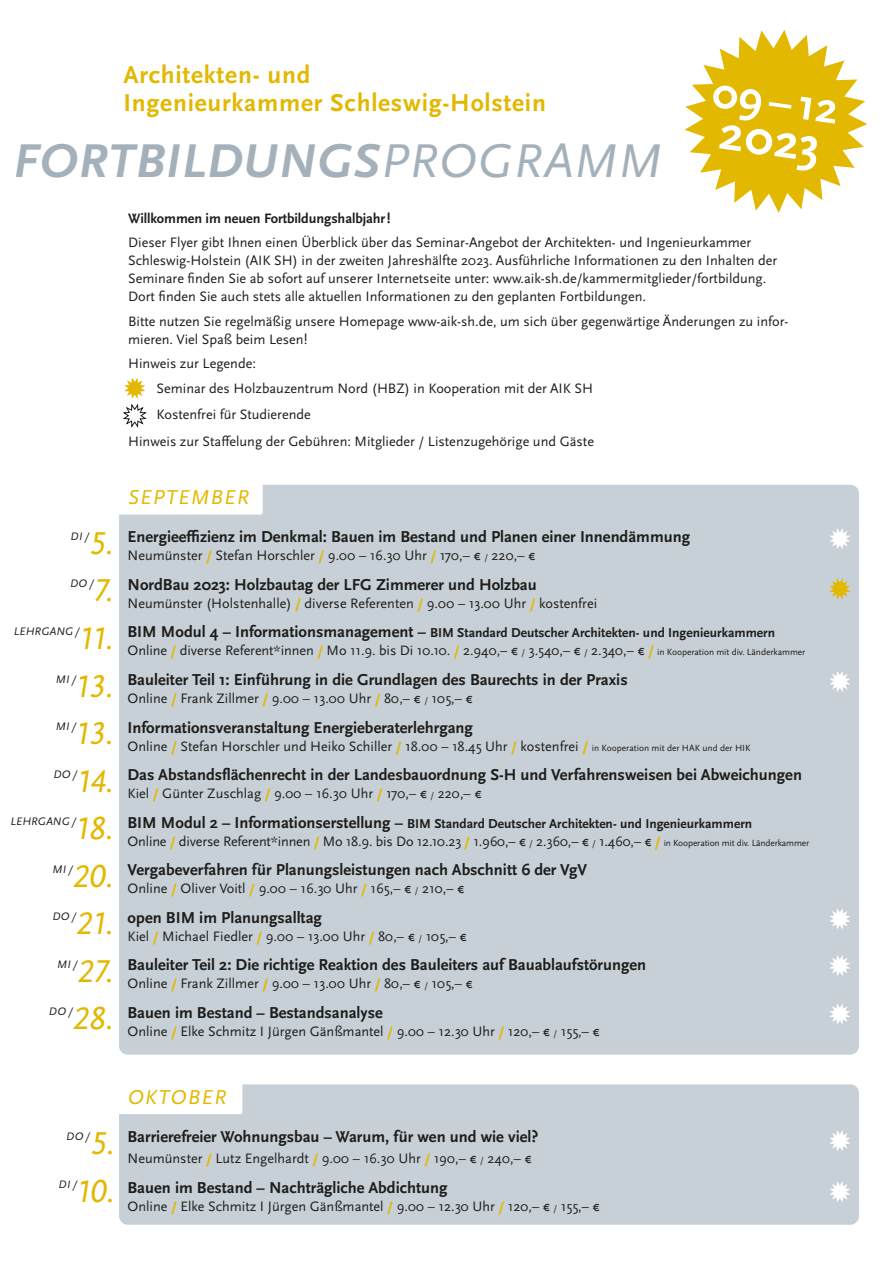
<style>
.page{position:relative;width:893px;height:1263px;background:#fff}
.page>*{position:absolute;margin:0;border:0;box-sizing:border-box;transform-origin:0 0}
.t1{font:italic 700 49.5px "Scala Sans Pro";letter-spacing:.02em;color:#a4b1ba}
.t2{font:700 49.5px "Scala Sans Pro";color:#fff}
.t3{font:700 45px "Scala Sans Pro";color:#fff}
.t4{font:italic 33px "Scala Sans Pro";letter-spacing:-.005em;color:#e2b800}
.t5{font:700 25.5px/28.5px "Scala Sans Pro";letter-spacing:.03em;color:#e2b800}
.t6{font:italic 21px "Scala Sans Pro";letter-spacing:.06em;color:#e2b800}
.t7{font:700 16.5px "Scala Sans Pro";color:#1d1d1b}
.t8{font:14.25px/18px "Scala Sans Pro";color:#1d1d1b}
.t9{font:700 14.25px "Scala Sans Pro";letter-spacing:-.005em;color:#1d1d1b}
.t10{font:700 13.5px "Scala Sans Pro";color:#1d1d1b}
.t11{font:italic 11.4px "Scala Sans Pro";letter-spacing:.01em;color:#1d1d1b}
.s1{font-weight:400}
.s2{font-weight:700;color:#e2b800}
.s3{font-size:9px}
.s4{font-size:16.5px}
.s5{font-size:9.3px}
</style>
<div class="page">
<svg style="left:685px;top:30px;width:182px;height:183px"></svg>
<div style="left:119px;top:485px;width:740px;height:569px;background:#c8d0d7;border-radius:9px"></div>
<div style="left:114px;top:480px;width:149px;height:34px;background:#fff;border-radius:2px"></div>
<svg style="left:829px;top:578px;width:21px;height:21px"></svg>
<svg style="left:123px;top:378px;width:23px;height:49px"></svg>
<div style="left:119px;top:1084px;width:740px;height:141px;background:#c8d0d7;border-radius:9px"></div>
<div style="left:115px;top:1080px;width:127px;height:34px;background:#fff;border-radius:2px"></div>
<svg style="left:829px;top:528px;width:21px;height:21px"></svg>
<svg style="left:829px;top:671px;width:21px;height:21px"></svg>
<svg style="left:829px;top:908px;width:21px;height:21px"></svg>
<svg style="left:829px;top:955px;width:21px;height:21px"></svg>
<svg style="left:829px;top:1004px;width:21px;height:20px"></svg>
<svg style="left:829px;top:1130px;width:21px;height:21px"></svg>
<svg style="left:829px;top:1181px;width:21px;height:21px"></svg>
<h3 class="t5" style="left:124px;top:60px;width:424px">Architekten- und<br>Ingenieurkammer Schleswig-Holstein</h3>
<h1 class="t1" style="left:13px;top:132px;width:650px">FORTBILDUNGS<span class="s1">PROGRAMM</span></h1>
<h2 class="t3" style="left:717px;top:66px;width:128px;rotate:8deg">09–12</h2>
<h1 class="t2" style="left:724px;top:104px;width:103px;rotate:8deg">2023</h1>
<p class="t11" style="left:71px;top:530px;width:20px">DI/</p>
<h3 class="t4" style="left:89px;top:524px;width:26px">5.</h3>
<p class="t11" style="left:70px;top:577px;width:25px">DO/</p>
<h3 class="t4" style="left:94px;top:572px;width:21px">7.</h3>
<p class="t11" style="left:14px;top:625px;width:67px">LEHRGANG /</p>
<h3 class="t4" style="left:80px;top:619px;width:36px">11.</h3>
<p class="t11" style="left:56px;top:672px;width:22px">MI/</p>
<h3 class="t4" style="left:76px;top:667px;width:39px">13.</h3>
<p class="t11" style="left:56px;top:720px;width:22px">MI/</p>
<h3 class="t4" style="left:76px;top:714px;width:39px">13.</h3>
<p class="t11" style="left:53px;top:767px;width:25px">DO/</p>
<h3 class="t4" style="left:77px;top:762px;width:38px">14.</h3>
<p class="t11" style="left:10px;top:815px;width:67px">LEHRGANG /</p>
<h3 class="t4" style="left:76px;top:809px;width:39px">18.</h3>
<p class="t11" style="left:52px;top:862px;width:22px">MI/</p>
<h3 class="t4" style="left:73px;top:857px;width:42px">20.</h3>
<p class="t11" style="left:52px;top:910px;width:25px">DO/</p>
<h3 class="t4" style="left:76px;top:905px;width:39px">21.</h3>
<p class="t11" style="left:57px;top:958px;width:22px">MI/</p>
<h3 class="t4" style="left:78px;top:952px;width:38px">27.</h3>
<p class="t11" style="left:49px;top:1005px;width:25px">DO/</p>
<h3 class="t4" style="left:73px;top:1000px;width:42px">28.</h3>
<p class="t9" style="left:128px;top:210px;width:264px">Willkommen im neuen Fortbildungshalbjahr!</p>
<p class="t8" style="left:128px;top:234px;width:651px">Dieser Flyer gibt Ihnen einen Überblick über das Seminar-Angebot der Architekten- und Ingenieurkammer Schleswig-Holstein (AIK SH) in der zweiten Jahreshälfte 2023. Ausführliche Informationen zu den Inhalten der Seminare finden Sie ab sofort auf unserer Internetseite unter: www.aik-sh.de/kammermitglieder/fortbildung.<br>Dort finden Sie auch stets alle aktuellen Informationen zu den geplanten Fortbildungen.</p>
<p class="t8" style="left:128px;top:312px;width:662px">Bitte nutzen Sie regelmäßig unsere Homepage www-aik-sh.de, um sich über gegenwärtige Änderungen zu infor&shy;mieren. Viel Spaß beim Lesen!</p>
<p class="t8" style="left:157px;top:351px;width:438px;line-height:24.5px;text-indent:-29px">Hinweis zur Legende:<br>Seminar des Holzbauzentrum Nord (HBZ) in Kooperation mit der AIK SH</p>
<p class="t8" style="left:128px;top:401px;width:467px;line-height:26.5px;text-indent:28px">Kostenfrei für Studierende<br>Hinweis zur Staffelung der Gebühren: Mitglieder / Listenzugehörige und Gäste</p>
<h3 class="t6" style="left:128px;top:486px;width:123px">SEPTEMBER</h3>
<p class="t7" style="left:128px;top:528px;width:564px">Energieeffizienz im Denkmal: Bauen im Bestand und Planen einer Innendämmung</p>
<p class="t8" style="left:128px;top:547px;width:409px">Neumünster <span class="s2">/</span> Stefan Horschler <span class="s2">/</span> 9.00 – 16.30 Uhr <span class="s2">/</span> 170,– € <span class="s3">/</span> 220,– €</p>
<p class="t7" style="left:128px;top:575px;width:411px">NordBau 2023: Holzbautag der LFG Zimmerer und Holzbau</p>
<p class="t8" style="left:128px;top:594px;width:471px">Neumünster (Holstenhalle) <span class="s2">/</span> diverse Referenten <span class="s2">/</span> 9.00 – 13.00 Uhr <span class="s2">/</span> kostenfrei</p>
<p class="t10" style="left:128px;top:625px;width:649px"><span class="s4">BIM Modul 4 – Informationsmanagement –</span> BIM Standard Deutscher Architekten- und Ingenieurkammern</p>
<p class="t8" style="left:128px;top:642px;width:679px">Online <span class="s2">/</span> diverse Referent*innen <span class="s2">/</span> Mo 11.9. bis Di 10.10. <span class="s2">/</span> 2.940,– € <span class="s3">/</span> 3.540,– € <span class="s3">/</span> 2.340,– € <span class="s2">/</span> <span class="s5">in Kooperation mit div. Länderkammer</span></p>
<p class="t7" style="left:128px;top:670px;width:502px">Bauleiter Teil 1: Einführung in die Grundlagen des Baurechts in der Praxis</p>
<p class="t8" style="left:128px;top:689px;width:347px">Online <span class="s2">/</span> Frank Zillmer <span class="s2">/</span> 9.00 – 13.00 Uhr <span class="s2">/</span> 80,– € <span class="s3">/</span> 105,– €</p>
<p class="t7" style="left:128px;top:718px;width:347px">Informationsveranstaltung Energieberaterlehrgang</p>
<p class="t8" style="left:128px;top:737px;width:624px">Online <span class="s2">/</span> Stefan Horschler und Heiko Schiller <span class="s2">/</span> 18.00 – 18.45 Uhr <span class="s2">/</span> kostenfrei <span class="s2">/</span> <span class="s5">in Kooperation mit der HAK und der HIK</span></p>
<p class="t7" style="left:128px;top:765px;width:676px">Das Abstandsflächenrecht in der Landesbauordnung S-H und Verfahrensweisen bei Abweichungen</p>
<p class="t8" style="left:128px;top:784px;width:355px">Kiel <span class="s2">/</span> Günter Zuschlag <span class="s2">/</span> 9.00 – 16.30 Uhr <span class="s2">/</span> 170,– € <span class="s3">/</span> 220,– €</p>
<p class="t10" style="left:128px;top:815px;width:626px"><span class="s4">BIM Modul 2 – Informationserstellung –</span> BIM Standard Deutscher Architekten- und Ingenieurkammern</p>
<p class="t8" style="left:128px;top:832px;width:683px">Online <span class="s2">/</span> diverse Referent*innen <span class="s2">/</span> Mo 18.9. bis Do 12.10.23 <span class="s2">/</span> 1.960,– € <span class="s3">/</span> 2.360,– € <span class="s3">/</span> 1.460,– € <span class="s2">/</span> <span class="s5">in Kooperation mit div. Länderkammer</span></p>
<p class="t7" style="left:128px;top:860px;width:461px">Vergabeverfahren für Planungsleistungen nach Abschnitt 6 der VgV</p>
<p class="t8" style="left:128px;top:879px;width:338px">Online <span class="s2">/</span> Oliver Voitl <span class="s2">/</span> 9.00 – 16.30 Uhr <span class="s2">/</span> 165,– € <span class="s3">/</span> 210,– €</p>
<p class="t7" style="left:128px;top:908px;width:196px">open BIM im Planungsalltag</p>
<p class="t8" style="left:128px;top:927px;width:341px">Kiel <span class="s2">/</span> Michael Fiedler <span class="s2">/</span> 9.00 – 13.00 Uhr <span class="s2">/</span> 80,– € <span class="s3">/</span> 105,– €</p>
<p class="t7" style="left:128px;top:955px;width:520px">Bauleiter Teil 2: Die richtige Reaktion des Bauleiters auf Bauablaufstörungen</p>
<p class="t8" style="left:128px;top:974px;width:347px">Online <span class="s2">/</span> Frank Zillmer <span class="s2">/</span> 9.00 – 13.00 Uhr <span class="s2">/</span> 80,– € <span class="s3">/</span> 105,– €</p>
<p class="t7" style="left:128px;top:1003px;width:257px">Bauen im Bestand – Bestandsanalyse</p>
<p class="t8" style="left:128px;top:1022px;width:474px">Online <span class="s2">/</span> Elke Schmitz I Jürgen Gänßmantel <span class="s2">/</span> 9.00 – 12.30 Uhr <span class="s2">/</span> 120,– € <span class="s3">/</span> 155,– €</p>
<p class="t11" style="left:66px;top:1130px;width:25px">DO/</p>
<h3 class="t4" style="left:90px;top:1125px;width:26px">5.</h3>
<p class="t11" style="left:59px;top:1177px;width:20px">DI/</p>
<h3 class="t4" style="left:77px;top:1172px;width:39px">10.</h3>
<h3 class="t6" style="left:128px;top:1085px;width:100px">OKTOBER</h3>
<p class="t7" style="left:128px;top:1127px;width:412px">Barrierefreier Wohnungsbau – Warum, für wen und wie viel?</p>
<p class="t8" style="left:128px;top:1149px;width:406px">Neumünster <span class="s2">/</span> Lutz Engelhardt <span class="s2">/</span> 9.00 – 16.30 Uhr <span class="s2">/</span> 190,– € <span class="s3">/</span> 240,– €</p>
<p class="t7" style="left:128px;top:1178px;width:321px">Bauen im Bestand – Nachträgliche Abdichtung</p>
<p class="t8" style="left:128px;top:1197px;width:474px">Online <span class="s2">/</span> Elke Schmitz I Jürgen Gänßmantel <span class="s2">/</span> 9.00 – 12.30 Uhr <span class="s2">/</span> 120,– € <span class="s3">/</span> 155,– €</p>
</div>
